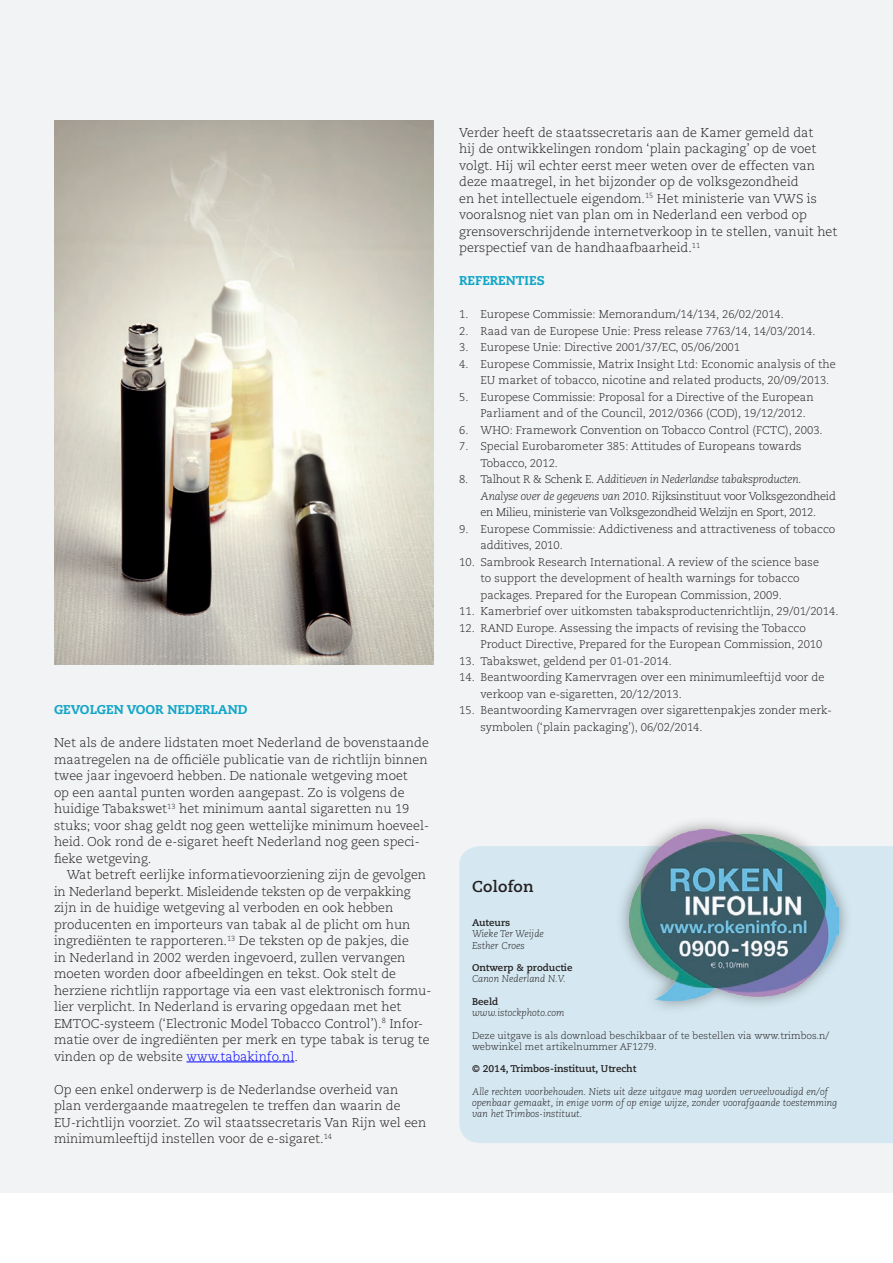
<style>
.page{position:relative;width:893px;height:1263px;background:#fff}
.page>*{position:absolute;margin:0;border:0;box-sizing:border-box;transform-origin:0 0}
.Colofon_broodtekst{font:700 15.75px "Caecilia";letter-spacing:.02em;color:#231f20}
._4_Brood_tekst{font:300 12.75px/16.5px "Caecilia";color:#231f20}
._2_Subkop{font:800 12.75px "Caecilia";color:#11a6c8}
._4_Brood_tekst_inspr{font:300 11.25px/16.5px "Caecilia";color:#231f20}
._4_Brood_tekst_inspr-2{font:300 11.25px/16.5px "Caecilia";letter-spacing:-.025em;color:#231f20}
.Colofon_broodtekst-2{font:italic 300 9.75px/11.2px "Caecilia";color:#231f20}
.Colofon_broodtekst-3{font:300 9.75px/11.2px "Caecilia";color:#231f20}
.Colofon_broodtekst-4{font:700 9.75px "Caecilia";color:#231f20}
.Colofon_broodtekst_b{font:700 9.75px "Caecilia";color:#231f20}
.s1{color:#00f}
.s2{font-style:italic}
</style>
<div class="page">
<div style="left:0;top:0;width:893px;height:1193px;background:#f2f3f4"></div>
<hr style="left:186px;top:1061px;width:108px;height:1px;background:#00f">
<img style="left:55px;top:120px;width:379px;height:544px">
<div style="left:459px;top:846px;width:434px;height:297px;background:#d5e8f1"></div>
<div style="left:615px;top:815px;width:238px;height:199px;background:#231f20;opacity:.45"></div>
<img style="left:629px;top:830px;width:210px;height:170px">
<p class="_2_Subkop" style="left:54px;top:702px;width:195px">GEVOLGEN VOOR NEDERLAND</p>
<p class="_4_Brood_tekst" style="left:54px;top:735px;width:376px">Net als de andere lidstaten moet Nederland de bovenstaande maatregelen na de officiële publicatie van de richtlijn binnen twee jaar ingevoerd hebben. De nationale wetgeving moet<br>op een aantal punten worden aangepast. Zo is volgens de huidige Tabakswet<sup>13</sup> het minimum aantal sigaretten nu 19 stuks; voor shag geldt nog geen wettelijke minimum hoeveel&shy;heid. Ook rond de e-sigaret heeft Nederland nog geen speci&shy;fieke wetgeving.</p>
<p class="_4_Brood_tekst" style="left:54px;top:867px;width:379px;text-indent:13px">Wat betreft eerlijke informatievoorziening zijn de gevolgen in Nederland beperkt. Misleidende teksten op de verpakking zijn in de huidige wetgeving al verboden en ook hebben producenten en importeurs van tabak al de plicht om hun ingrediënten te rapporteren.<sup>13</sup> De teksten op de pakjes, die<br>in Nederland in 2002 werden ingevoerd, zullen vervangen moeten worden door afbeeldingen en tekst. Ook stelt de herziene richtlijn rapportage via een vast elektronisch formu&shy;lier verplicht. In Nederland is ervaring opgedaan met het EMTOC-systeem (‘Electronic Model Tobacco Control’).<sup>8</sup> Infor&shy;matie over de ingrediënten per merk en type tabak is terug te vinden op de website <span class="s1">www.tabakinfo.nl</span>.</p>
<p class="_4_Brood_tekst" style="left:54px;top:1081px;width:374px">Op een enkel onderwerp is de Nederlandse overheid van plan verdergaande maatregelen te treffen dan waarin de EU-richtlijn voorziet. Zo wil staatssecretaris Van Rijn wel een minimumleeftijd instellen voor de e-sigaret.<sup>14</sup></p>
<p class="_4_Brood_tekst" style="left:459px;top:124px;width:380px">Verder heeft de staatssecretaris aan de Kamer gemeld dat<br>hij de ontwikkelingen rondom ‘plain packaging’ op de voet volgt. Hij wil echter eerst meer weten over de effecten van deze maatregel, in het bijzonder op de volksgezondheid<br>en het intellectuele eigendom.<sup>15</sup> Het ministerie van VWS is vooralsnog niet van plan om in Nederland een verbod op grensoverschrijdende internetverkoop in te stellen, vanuit het perspectief van de handhaafbaarheid.<sup>11</sup></p>
<p class="_2_Subkop" style="left:459px;top:273px;width:87px">REFERENTIES</p>
<p class="_4_Brood_tekst_inspr" style="left:459px;top:306px;width:326px">1. Europese Commissie: Memorandum/14/134, 26/02/2014.</p>
<p class="_4_Brood_tekst_inspr" style="left:459px;top:323px;width:358px">2. Raad van de Europese Unie: Press release 7763/14, 14/03/2014.</p>
<p class="_4_Brood_tekst_inspr" style="left:459px;top:339px;width:282px">3. Europese Unie: Directive 2001/37/EC, 05/06/2001</p>
<p class="_4_Brood_tekst_inspr" style="left:480px;top:356px;width:357px;text-indent:-21px">4. Europese Commissie, Matrix Insight Ltd: Economic analysis of the<br>EU market of tobacco, nicotine and related products, 20/09/2013.</p>
<p class="_4_Brood_tekst_inspr" style="left:480px;top:389px;width:335px;text-indent:-21px">5. Europese Commissie: Proposal for a Directive of the European<br>Parliament and of the Council, 2012/0366 (COD), 19/12/2012.</p>
<p class="_4_Brood_tekst_inspr" style="left:459px;top:422px;width:365px">6. WHO: Framework Convention on Tobacco Control (FCTC), 2003.</p>
<p class="_4_Brood_tekst_inspr" style="left:480px;top:438px;width:323px;text-indent:-21px">7. Special Eurobarometer 385: Attitudes of Europeans towards<br>Tobacco, 2012.</p>
<p class="_4_Brood_tekst_inspr-2" style="left:480px;top:471px;width:357px;text-indent:-21px">8. Talhout R &amp; Schenk E. <span class="s2">Additieven in Nederlandse tabaksproducten.<br>Analyse over de gegevens van 2010</span>. Rijksinstituut voor Volksgezondheid en Milieu, ministerie van Volksgezondheid Welzijn en Sport, 2012.</p>
<p class="_4_Brood_tekst_inspr" style="left:480px;top:521px;width:356px;text-indent:-21px">9. Europese Commissie: Addictiveness and attractiveness of tobacco additives, 2010.</p>
<p class="_4_Brood_tekst_inspr" style="left:480px;top:554px;width:340px;text-indent:-21px">10. Sambrook Research International. A review of the science base to support the development of health warnings for tobacco packages. Prepared for the European Commission, 2009.</p>
<p class="_4_Brood_tekst_inspr" style="left:459px;top:603px;width:381px">11. Kamerbrief over uitkomsten tabaksproductenrichtlijn, 29/01/2014.</p>
<p class="_4_Brood_tekst_inspr" style="left:480px;top:620px;width:343px;text-indent:-21px">12. RAND Europe. Assessing the impacts of revising the Tobacco<br>Product Directive, Prepared for the European Commission, 2010</p>
<p class="_4_Brood_tekst_inspr" style="left:459px;top:653px;width:214px">13. Tabakswet, geldend per 01-01-2014.</p>
<p class="_4_Brood_tekst_inspr" style="left:480px;top:669px;width:345px;text-indent:-21px">14. Beantwoording Kamervragen over een minimumleeftijd voor de verkoop van e-sigaretten, 20/12/2013.</p>
<p class="_4_Brood_tekst_inspr" style="left:480px;top:702px;width:353px;text-indent:-21px">15. Beantwoording Kamervragen over sigarettenpakjes zonder merk&shy;symbolen (‘plain packaging’), 06/02/2014.</p>
<p class="Colofon_broodtekst" style="left:472px;top:878px;width:63px">Colofon</p>
<p class="Colofon_broodtekst_b" style="left:472px;top:917px;width:40px">Auteurs</p>
<p class="Colofon_broodtekst-2" style="left:472px;top:929px;width:73px">Wieke Ter Weijde</p>
<p class="Colofon_broodtekst-2" style="left:472px;top:940px;width:54px">Esther Croes</p>
<p class="Colofon_broodtekst_b" style="left:472px;top:962px;width:102px">Ontwerp &amp; productie</p>
<p class="Colofon_broodtekst-2" style="left:472px;top:974px;width:95px">Canon Nederland N.V.</p>
<p class="Colofon_broodtekst_b" style="left:472px;top:996px;width:28px">Beeld</p>
<p class="Colofon_broodtekst-2" style="left:472px;top:1007px;width:94px">www.istockphoto.com</p>
<p class="Colofon_broodtekst-3" style="left:472px;top:1030px;width:359px">Deze uitgave is als download beschikbaar of te bestellen via www.trimbos.n/ webwinkel met artikelnummer AF1279.</p>
<p class="Colofon_broodtekst-4" style="left:472px;top:1063px;width:166px">© 2014, Trimbos-instituut, Utrecht</p>
<p class="Colofon_broodtekst-2" style="left:472px;top:1086px;width:367px">Alle rechten voorbehouden. Niets uit deze uitgave mag worden verveelvoudigd en/of openbaar gemaakt, in enige vorm of op enige wijze, zonder voorafgaande toestemming van het Trimbos-instituut.</p>
</div>
